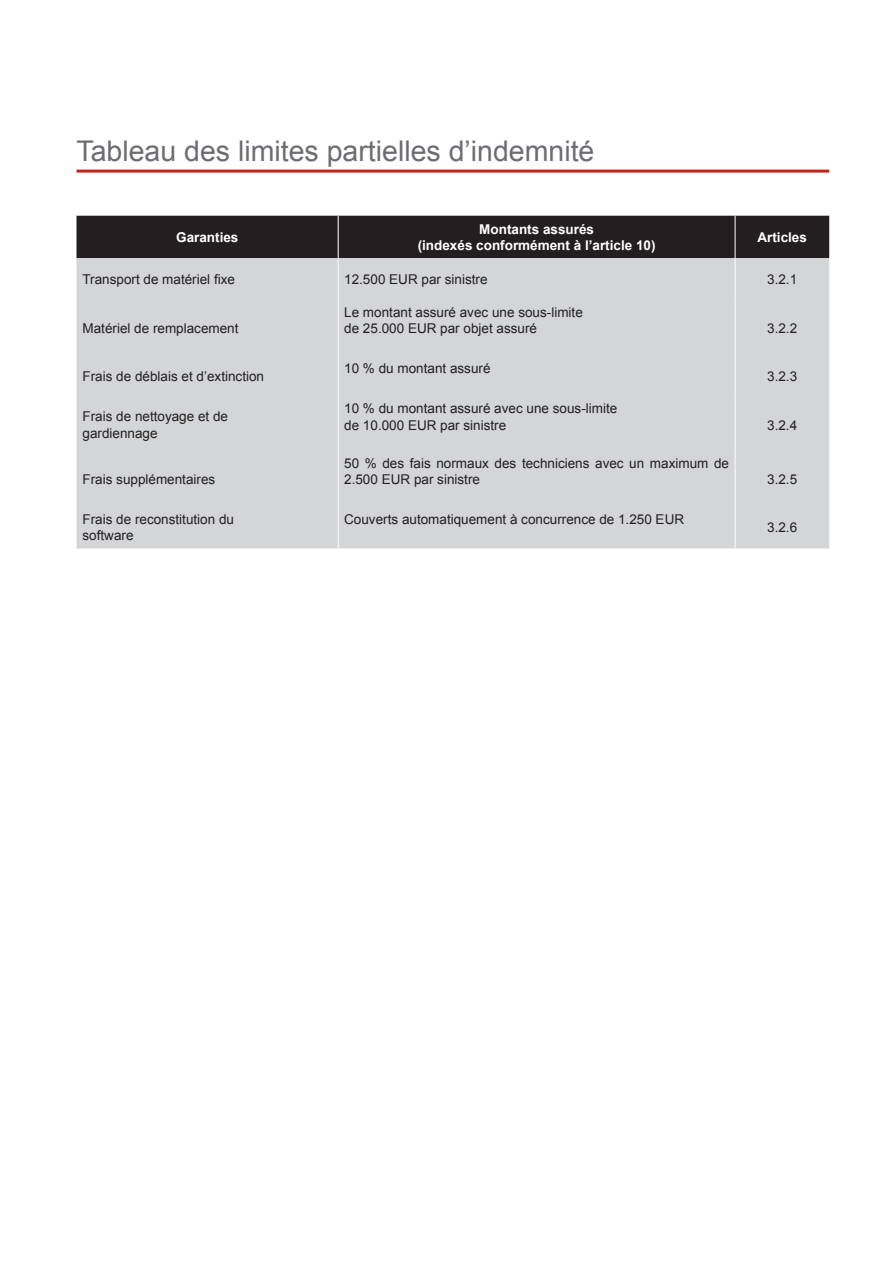
<style>
.page{position:relative;width:893px;height:1263px;background:#fff}
.page>*{position:absolute;margin:0;border:0;box-sizing:border-box;transform-origin:0 0}
.t1{font:28.5px "Arial";color:#6c6d70}
.t2{font:13.5px/16.2px "Arial";color:#231f20}
.t3{font:700 13.5px/16.2px "Arial";color:#fff;text-align:center}
</style>
<div class="page">
<hr style="left:76px;top:170px;width:753px;height:3px;background:#c5221a">
<div style="left:76px;top:216px;width:753px;height:42px;background:#231f20"></div>
<div style="left:76px;top:258px;width:753px;height:290px;background:#d4d5d7"></div>
<hr style="left:338px;top:216px;width:1px;height:42px;background:#fff">
<hr style="left:735px;top:216px;width:1px;height:42px;background:#fff">
<hr style="left:338px;top:258px;width:1px;height:43px;background:#fff">
<hr style="left:735px;top:258px;width:1px;height:43px;background:#fff">
<hr style="left:338px;top:301px;width:1px;height:54px;background:#fff">
<hr style="left:735px;top:301px;width:1px;height:54px;background:#fff">
<hr style="left:338px;top:355px;width:1px;height:42px;background:#fff">
<hr style="left:735px;top:355px;width:1px;height:42px;background:#fff">
<hr style="left:338px;top:397px;width:1px;height:55px;background:#fff">
<hr style="left:735px;top:397px;width:1px;height:55px;background:#fff">
<hr style="left:338px;top:452px;width:1px;height:54px;background:#fff">
<hr style="left:735px;top:452px;width:1px;height:54px;background:#fff">
<hr style="left:338px;top:506px;width:1px;height:42px;background:#fff">
<hr style="left:735px;top:506px;width:1px;height:42px;background:#fff">
<h1 class="t1" style="left:76px;top:132px;width:519px">Tableau des limites partielles d’indemnité</h1>
<p class="t3" style="left:176px;top:229px;width:64px">Garanties</p>
<p class="t3" style="left:418px;top:221px;width:239px">Montants assurés<br>(indexés conformément à l’article 10)</p>
<p class="t3" style="left:757px;top:229px;width:51px">Articles</p>
<p class="t2" style="left:83px;top:272px;width:154px">Transport de matériel fixe</p>
<p class="t2" style="left:344px;top:272px;width:145px">12.500 EUR par sinistre</p>
<p class="t2" style="left:767px;top:272px;width:32px">3.2.1</p>
<p class="t2" style="left:83px;top:320px;width:158px">Matériel de remplacement</p>
<p class="t2" style="left:344px;top:304px;width:240px">Le montant assuré avec une sous-limite de 25.000 EUR par objet assuré</p>
<p class="t2" style="left:767px;top:320px;width:32px">3.2.2</p>
<p class="t2" style="left:83px;top:368px;width:183px">Frais de déblais et d’extinction</p>
<p class="t2" style="left:344px;top:360px;width:148px">10 % du montant assuré</p>
<p class="t2" style="left:83px;top:409px;width:147px">Frais de nettoyage et de gardiennage</p>
<p class="t2" style="left:344px;top:401px;width:275px">10 % du montant assuré avec une sous-limite de 10.000 EUR par sinistre</p>
<p class="t2" style="left:83px;top:471px;width:134px">Frais supplémentaires</p>
<p class="t2" style="left:344px;top:455px;width:386px">50 % des fais normaux des techniciens avec un maximum de<br>2.500 EUR par sinistre</p>
<p class="t2" style="left:83px;top:511px;width:153px">Frais de reconstitution du software</p>
<p class="t2" style="left:344px;top:511px;width:341px">Couverts automatiquement à concurrence de 1.250 EUR</p>
<p class="t2" style="left:767px;top:368px;width:32px">3.2.3</p>
<p class="t2" style="left:767px;top:417px;width:32px">3.2.4</p>
<p class="t2" style="left:767px;top:471px;width:32px">3.2.5</p>
<p class="t2" style="left:767px;top:519px;width:32px">3.2.6</p>
</div>
